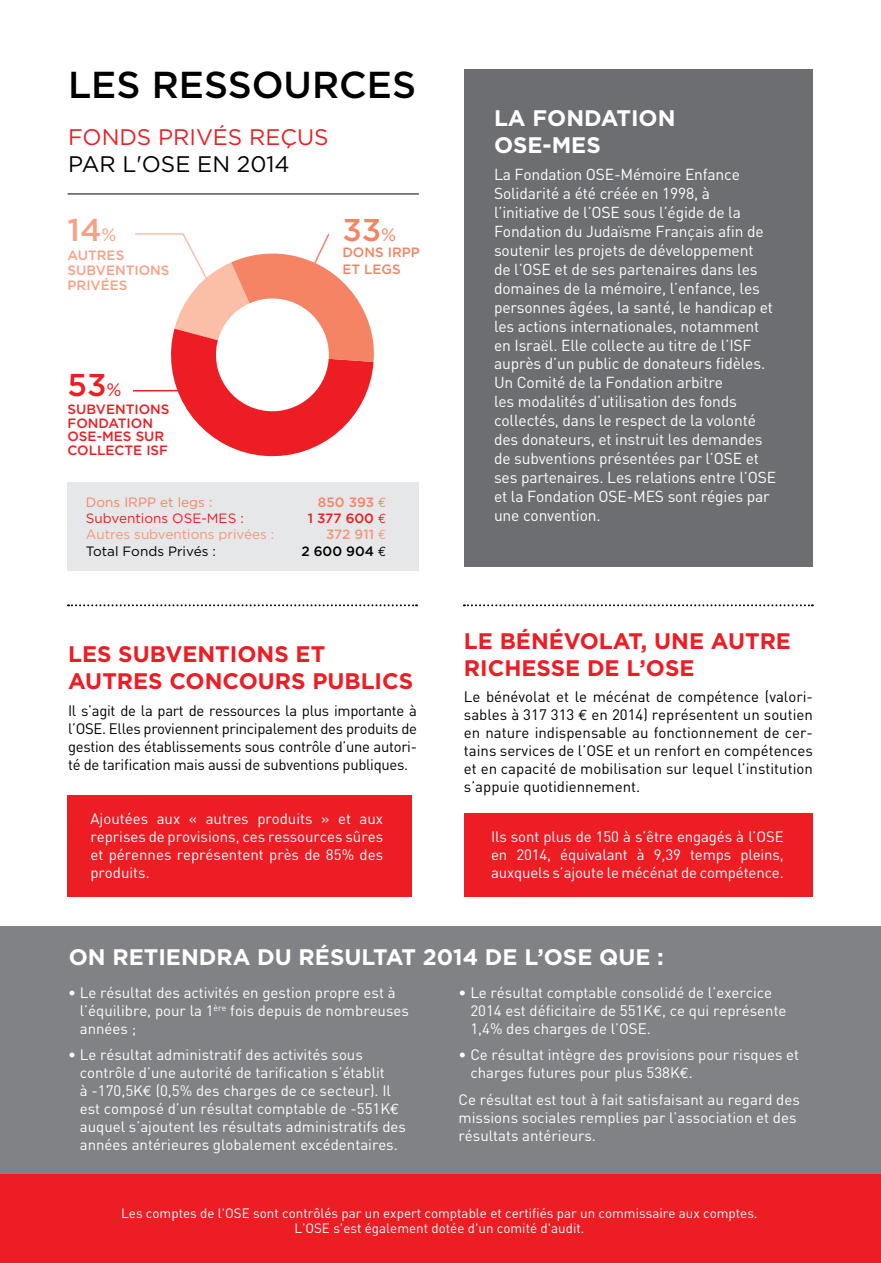
<style>
.page{position:relative;width:881px;height:1263px;background:#fff}
.page>*{position:absolute;margin:0;border:0;box-sizing:border-box;transform-origin:0 0}
.t1{font:500 37.5px "Gotham";color:#000}
.t2{font:500 31.5px "Gotham";color:#f58465}
.t3{font:500 31.5px "Gotham";color:#f8a084}
.t4{font:500 31.5px "Gotham";color:#ed1d24}
.t5{font:700 22.5px/27px "Gotham";color:#ed1d24}
.t6{font:700 22.5px/27px "Gotham";color:#fff}
.t7{font:22.5px "Gotham";color:#ed1d24}
.t8{font:22.5px "Gotham";color:#000}
.t9{font:15.75px/18.9px "DINVAINS";letter-spacing:-.01em;color:#fff}
.t10{font:15px/18px "DINVAINS";color:#fff}
.t11{font:15px/18px "DINVAINS";letter-spacing:-.01em;color:#000;text-align:justify}
.t12{font:13.5px/15px "DINVAINS";color:#fff;text-align:center}
.t13{font:500 13.5px/13.5px "Gotham";color:#ed1d24}
.t14{font:13.5px "Gotham";color:#f79679}
.t15{font:500 13.5px/15px "Gotham";color:#f8a084}
.t16{font:500 13.5px/16.2px "Gotham";color:#f58465}
.t17{font:13.5px "Gotham";color:#ed1d24}
.t18{font:13.5px "Gotham";color:#000}
.t19{font:13.5px "Gotham";color:#f58465}
.t20{font:500 13.5px "Gotham";color:#000}
.t21{font:500 13.5px "Gotham";letter-spacing:-.01em;color:#f79679}
.s1{font-weight:400;font-size:18px}
.s2{font-family:"Euro Mono";font-weight:400}
.s3{font-family:"Euro Mono"}
</style>
<div class="page">
<div style="left:0;top:926px;width:880px;height:249px;background:#808285"></div>
<div style="left:0;top:1175px;width:880px;height:88px;background:#ed1d24"></div>
<div style="left:463px;top:70px;width:349px;height:497px;background:#6d6e71"></div>
<svg style="left:135px;top:233px;width:239px;height:224px"></svg>
<hr style="left:133px;top:390px;width:56px;height:2px;background:#ed1d24">
<hr style="left:68px;top:194px;width:350px;height:1px;background:#000">
<div style="left:463px;top:813px;width:349px;height:84px;background:#ed1d24"></div>
<div style="left:68px;top:795px;width:344px;height:102px;background:#ed1d24"></div>
<div style="left:68px;top:482px;width:350px;height:89px;background:#e6e7e8"></div>
<svg style="left:68px;top:604px;width:349px;height:2px"></svg>
<svg style="left:463px;top:604px;width:349px;height:2px"></svg>
<h1 class="t1" style="left:68px;top:60px;width:349px">LES RESSOURCES</h1>
<h3 class="t7" style="left:68px;top:122px;width:262px">FONDS PRIVÉS REÇUS</h3>
<h3 class="t8" style="left:68px;top:149px;width:223px">PAR L'OSE EN 2014</h3>
<h2 class="t3" style="left:68px;top:209px;width:50px">14<span class="s1">%</span></h2>
<p class="t15" style="left:68px;top:248px;width:103px">AUTRES<br>SUBVENTIONS<br>PRIVÉES</p>
<h2 class="t2" style="left:342px;top:209px;width:55px">33<span class="s1">%</span></h2>
<p class="t16" style="left:342px;top:244px;width:79px">DONS IRPP<br>ET LEGS</p>
<h2 class="t4" style="left:68px;top:365px;width:55px">53<span class="s1">%</span></h2>
<p class="t13" style="left:68px;top:402px;width:103px">SUBVENTIONS<br>FONDATION<br>OSE-MES SUR<br>COLLECTE ISF</p>
<p class="t19" style="left:86px;top:494px;width:128px">Dons IRPP et legs :</p>
<p class="t16" style="left:318px;top:494px;width:70px">850 393 <span class="s2">E</span></p>
<p class="t17" style="left:86px;top:510px;width:159px">Subventions OSE-MES :</p>
<p class="t13" style="left:307px;top:511px;width:80px">1 377 600 <span class="s2">E</span></p>
<p class="t14" style="left:86px;top:526px;width:190px">Autres subventions privées :</p>
<p class="t21" style="left:326px;top:526px;width:62px">372 911 <span class="s2">E</span></p>
<p class="t18" style="left:86px;top:542px;width:131px">Total Fonds Privés :</p>
<p class="t20" style="left:301px;top:542px;width:86px">2 600 904 <span class="s2">E</span></p>
<h3 class="t5" style="left:68px;top:641px;width:346px">LES SUBVENTIONS ET<br>AUTRES CONCOURS PUBLICS</h3>
<p class="t11" style="left:68px;top:701px;width:350px">Il s’agit de la part de ressources la plus importante à l’OSE. Elles proviennent principalement des produits de gestion des établissements sous contrôle d’une autori&shy;té de tarification mais aussi de subventions publiques.</p>
<p class="t10" style="left:90px;top:809px;width:294px;text-align:justify">Ajoutées aux « autres produits » et aux reprises de provisions, ces ressources sûres et pérennes représentent près de 85% des produits.</p>
<h3 class="t6" style="left:494px;top:104px;width:183px">LA FONDATION<br>OSE-MES</h3>
<p class="t9" style="left:494px;top:165px;width:283px">La Fondation OSE-Mémoire Enfance Solidarité a été créée en 1998, à l’initiative de l’OSE sous l’égide de la Fondation du Judaïsme Français afin de soutenir les projets de développement<br>de l’OSE et de ses partenaires dans les domaines de la mémoire, l’enfance, les personnes âgées, la santé, le handicap et les actions internationales, notamment en Israël. Elle collecte au titre de l’ISF auprès d’un public de donateurs fidèles.<br>Un Comité de la Fondation arbitre<br>les modalités d’utilisation des fonds collectés, dans le respect de la volonté des donateurs, et instruit les demandes de subventions présentées par l’OSE et ses partenaires. Les relations entre l’OSE et la Fondation OSE-MES sont régies par une convention.</p>
<h3 class="t5" style="left:463px;top:627px;width:328px">LE BÉNÉVOLAT, UNE AUTRE<br>RICHESSE DE L’OSE</h3>
<p class="t11" style="left:463px;top:687px;width:350px">Le bénévolat et le mécénat de compétence (valori&shy;sables à 317 313 <span class="s3">€</span> en 2014) représentent un soutien en nature indispensable au fonctionnement de cer&shy;tains services de l’OSE et un renfort en compétences et en capacité de mobilisation sur lequel l’institution s’appuie quotidiennement.</p>
<p class="t10" style="left:491px;top:827px;width:294px;text-align:justify">Ils sont plus de 150 à s’être engagés à l’OSE en 2014, équivalant à 9,39 temps pleins, auxquels s’ajoute le mécénat de compétence.</p>
<h3 class="t6" style="left:69px;top:944px;width:596px">ON RETIENDRA DU RÉSULTAT 2014 DE L’OSE QUE :</h3>
<p class="t10" style="left:80px;top:983px;width:330px;text-indent:-12px">• Le résultat des activités en gestion propre est à l’équilibre, pour la 1<sup>ère</sup> fois depuis de nombreuses années ;</p>
<p class="t10" style="left:80px;top:1046px;width:327px;text-indent:-12px">• Le résultat administratif des activités sous contrôle d’une autorité de tarification s’établit<br>à -170,5K<span class="s3">E</span> (0,5% des charges de ce secteur). Il est composé d’un résultat comptable de -551K<span class="s3">E </span>auquel s’ajoutent les résultats administratifs des années antérieures globalement excédentaires.</p>
<p class="t10" style="left:470px;top:983px;width:317px;text-indent:-12px">• Le résultat comptable consolidé de l’exercice<br>2014 est déficitaire de 551K<span class="s3">E</span>, ce qui représente<br>1,4% des charges de l’OSE.</p>
<p class="t10" style="left:470px;top:1046px;width:330px;text-indent:-12px">• Ce résultat intègre des provisions pour risques et charges futures pour plus 538K<span class="s3">E</span>.</p>
<p class="t10" style="left:458px;top:1090px;width:342px">Ce résultat est tout à fait satisfaisant au regard des missions sociales remplies par l’association et des résultats antérieurs.</p>
<p class="t12" style="left:121px;top:1205px;width:637px">Les comptes de l'OSE sont contrôlés par un expert comptable et certifiés par un commissaire aux comptes.<br>L'OSE s'est également dotée d'un comité d'audit.</p>
</div>
